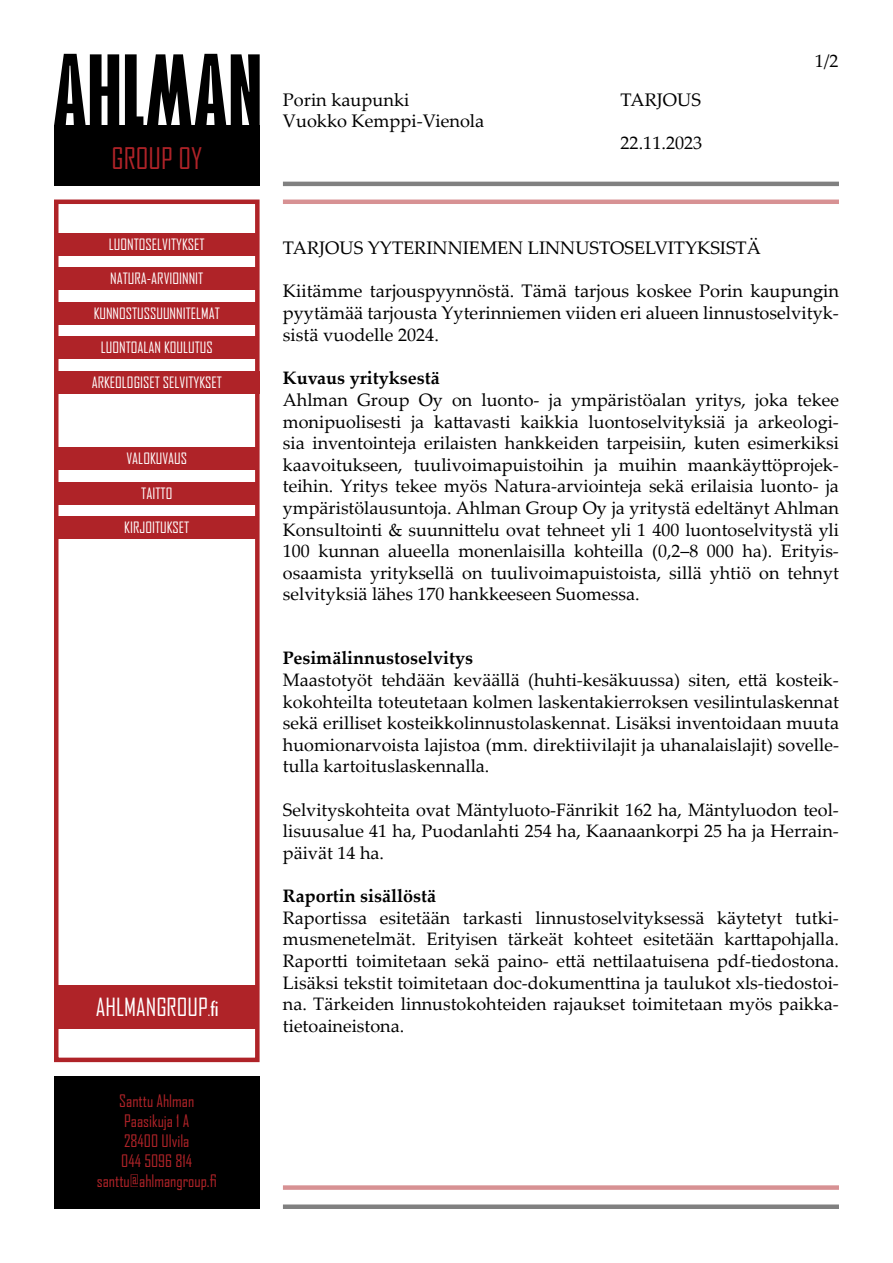
<style>
.page{position:relative;width:893px;height:1263px;background:#fff}
.page>*{position:absolute;margin:0;border:0;box-sizing:border-box;transform-origin:0 0}
.t1{font:700 extra-condensed 90px "Gill Sans";color:#000;scale:1.21 1}
.t2{font:28.5px "Agency FB";color:#af2328}
.t3{font:24px "Agency FB";color:#fff}
.t4{font:18.15px/21.8px "Palatino Linotype";color:#000;text-align:justify}
.t5{font:18px/21.6px "Palatino Linotype";color:#000;text-align:justify}
.t6{font:700 18px "Palatino Linotype";color:#000}
.t7{font:16.5px "Agency FB";color:#af2328}
.t8{font:15px "Agency FB";color:#fff}
.s1{font-size:15px}
.s2{font-family:"Gill Sans";font-stretch:condensed;font-size:22.5px}
.s3{font-family:"Myriad Pro";font-size:18px}
</style>
<div class="page">
<div style="left:54px;top:1077px;width:206px;height:132px;background:#000"></div>
<div style="left:54px;top:126px;width:206px;height:60px;background:#000"></div>
<div style="left:54px;top:200px;width:206px;height:862px;border:4px solid #af2328"></div>
<div style="left:54px;top:233px;width:203px;height:22px;background:#af2328"></div>
<div style="left:54px;top:268px;width:203px;height:22px;background:#af2328"></div>
<div style="left:54px;top:302px;width:203px;height:22px;background:#af2328"></div>
<div style="left:54px;top:337px;width:203px;height:22px;background:#af2328"></div>
<div style="left:54px;top:448px;width:203px;height:22px;background:#af2328"></div>
<div style="left:54px;top:482px;width:203px;height:22px;background:#af2328"></div>
<div style="left:54px;top:517px;width:203px;height:22px;background:#af2328"></div>
<div style="left:56px;top:1006px;width:203px;height:23px;background:#af2328"></div>
<div style="left:54px;top:985px;width:203px;height:43px;background:#af2328"></div>
<div style="left:57px;top:371px;width:203px;height:22px;background:#af2328"></div>
<hr style="left:283px;top:182px;width:556px;height:4px;background:#808080">
<hr style="left:283px;top:200px;width:556px;height:4px;background:#d79193">
<div style="left:283px;top:1204px;width:556px;height:5px;background:#808080"></div>
<div style="left:283px;top:1185px;width:556px;height:5px;background:#d79193"></div>
<p class="t1" style="left:53px;top:36px;width:175px">AHLMAN</p>
<p class="t2" style="left:111px;top:141px;width:92px">GROUP OY</p>
<p class="t4" style="left:283px;top:88px;width:128px">Porin kaupunki</p>
<p class="t4" style="left:621px;top:88px;width:82px">TARJOUS</p>
<p class="t4" style="left:283px;top:110px;width:203px">Vuokko Kemppi-Vienola</p>
<p class="t4" style="left:621px;top:131px;width:83px">22.11.2023</p>
<p class="t5" style="left:815px;top:49px;width:25px">1/2</p>
<p class="t8" style="left:109px;top:235px;width:97px">LUONTOSELVITYKSET</p>
<p class="t8" style="left:110px;top:269px;width:95px">NATURA-ARVIOINNIT</p>
<p class="t8" style="left:94px;top:304px;width:128px">KUNNOSTUSSUUNNITELMAT</p>
<p class="t8" style="left:101px;top:338px;width:113px">LUONTOALAN KOULUTUS</p>
<p class="t8" style="left:92px;top:373px;width:132px">ARKEOLOGISET SELVITYKSET</p>
<p class="t8" style="left:126px;top:449px;width:62px">VALOKUVAUS</p>
<p class="t8" style="left:141px;top:484px;width:33px">TAITTO</p>
<p class="t8" style="left:124px;top:518px;width:66px">KIRJOITUKSET</p>
<p class="t3" style="left:96px;top:992px;width:124px">AHLMANGROUP<span class="s1">.</span><span class="s2">fi</span></p>
<p class="t8" style="left:94px;top:1008px;width:126px"><span class="s3">www</span>.AHLMANGROUP.<span class="s3">fi</span></p>
<p class="t7" style="left:119px;top:1091px;width:76px">Santtu Ahlman</p>
<p class="t7" style="left:124px;top:1111px;width:67px">Paasikuja 1 A</p>
<p class="t7" style="left:124px;top:1131px;width:67px">28400 Ulvila</p>
<p class="t7" style="left:121px;top:1150px;width:72px">044 5096 814</p>
<p class="t7" style="left:97px;top:1170px;width:121px">santtu@ahlmangroup.fi</p>
<p class="t4" style="left:283px;top:236px;width:479px">TARJOUS YYTERINNIEMEN LINNUSTOSELVITYKSISTÄ</p>
<p class="t4" style="left:283px;top:280px;width:558px">Kiitämme tarjouspyynnöstä. Tämä tarjous koskee Porin kaupungin pyytämää tarjousta Yyterinniemen viiden eri alueen linnustoselvityk&shy;sistä vuodelle 2024.</p>
<p class="t6" style="left:283px;top:366px;width:158px">Kuvaus yrityksestä</p>
<p class="t5" style="left:283px;top:388px;width:558px">Ahlman Group Oy on luonto- ja ympäristöalan yritys, joka tekee monipuolisesti ja kattavasti kaikkia luontoselvityksiä ja arkeologi&shy;sia inventointeja erilaisten hankkeiden tarpeisiin, kuten esimerkiksi kaavoitukseen, tuulivoimapuistoihin ja muihin maankäyttöprojek&shy;teihin. Yritys tekee myös Natura-arviointeja sekä erilaisia luonto- ja ympäristölausuntoja. Ahlman Group Oy ja yritystä edeltänyt Ahlman Konsultointi &amp; suunnittelu ovat tehneet yli 1 400 luontoselvitystä yli 100 kunnan alueella monenlaisilla kohteilla (0,2–8 000 ha). Erityis&shy;osaamista yrityksellä on tuulivoimapuistoista, sillä yhtiö on tehnyt selvityksiä lähes 170 hankkeeseen Suomessa.</p>
<p class="t6" style="left:283px;top:645px;width:192px">Pesimälinnustoselvitys</p>
<p class="t5" style="left:283px;top:668px;width:558px">Maastotyöt tehdään keväällä (huhti-kesäkuussa) siten, että kosteik&shy;kokohteilta toteutetaan kolmen laskentakierroksen vesilintulaskennat sekä erilliset kosteikkolinnustolaskennat. Lisäksi inventoidaan muuta huomionarvoista lajistoa (mm. direktiivilajit ja uhanalaislajit) sovelle&shy;tulla kartoituslaskennalla.</p>
<p class="t5" style="left:283px;top:798px;width:558px">Selvityskohteita ovat Mäntyluoto-Fänrikit 162 ha, Mäntyluodon teol&shy;lisuusalue 41 ha, Puodanlahti 254 ha, Kaanaankorpi 25 ha ja Herrain&shy;päivät 14 ha.</p>
<p class="t6" style="left:283px;top:883px;width:155px">Raportin sisällöstä</p>
<p class="t5" style="left:283px;top:906px;width:558px">Raportissa esitetään tarkasti linnustoselvityksessä käytetyt tutki&shy;musmenetelmät. Erityisen tärkeät kohteet esitetään karttapohjalla.<br>Raportti toimitetaan sekä paino- että nettilaatuisena pdf-tiedostona.<br>Lisäksi tekstit toimitetaan doc-dokumenttina ja taulukot xls-tiedostoi&shy;na. Tärkeiden linnustokohteiden rajaukset toimitetaan myös paikka&shy;tietoaineistona.</p>
</div>
